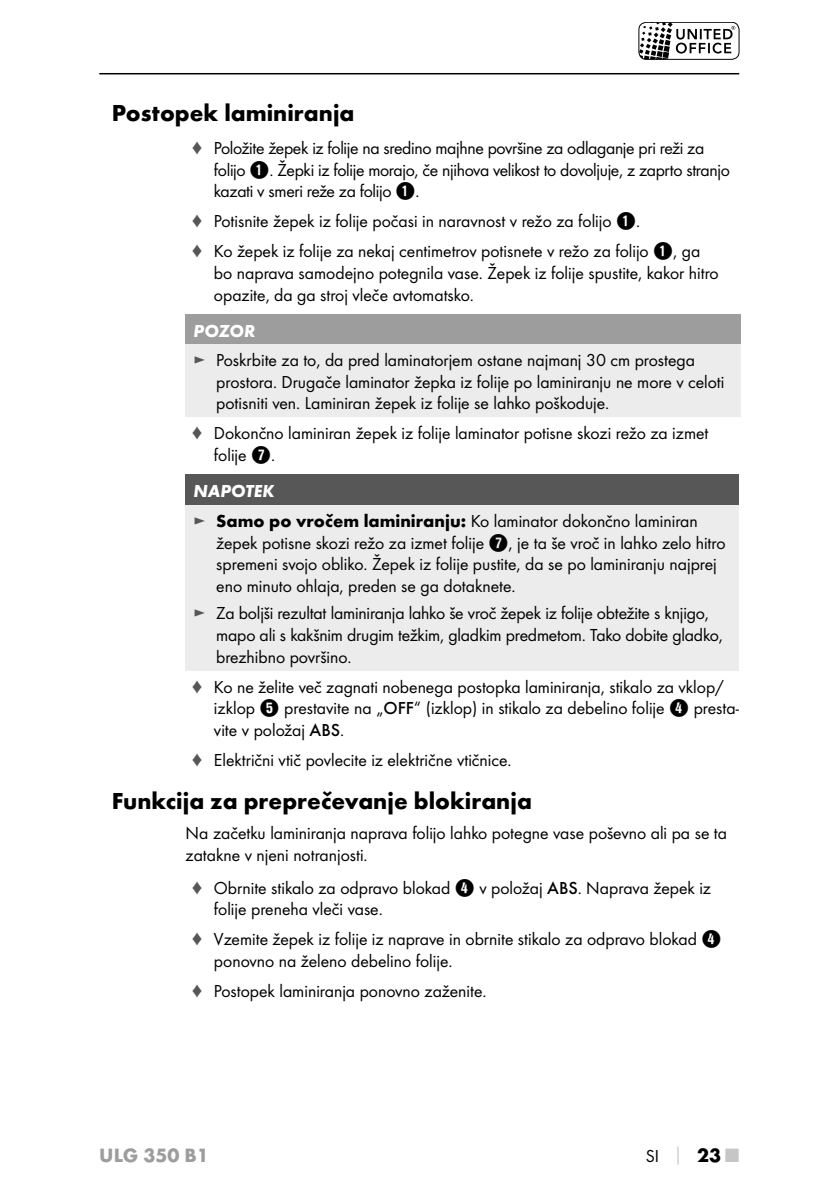
<style>
.page{position:relative;width:840px;height:1191px;background:#fff}
.page>*{position:absolute;margin:0;border:0;box-sizing:border-box;transform-origin:0 0}
.t1{font:700 24px "Futura";color:#000}
.t2{font:700 20px "Futura";color:#9d9d9d}
.t3{font:18px/21.6px "Futura Boo";color:#000}
.t4{font:18px/21.6px "Futura Boo";letter-spacing:-.02em;color:#000}
.t5{font:italic 700 18px "Futura";color:#fff}
.s1{color:#575757}
.s2{font-family:"Hako PI Nummern";font-size:20px}
.s3{font-family:"Futura";font-weight:700}
.s4{font-family:"Futura";font-weight:500}
.s5{color:#c6c6c6}
.s6{font-family:"Futura";font-weight:700;font-size:20px}
.s7{font-family:"Futura";font-weight:700;font-size:20px;color:#c6c6c6}
</style>
<div class="page">
<svg style="left:638px;top:22px;width:96px;height:36px"></svg>
<div style="left:638px;top:22px;width:100px;height:38px;border:1px solid #000;border-radius:7px"></div>
<hr style="left:99px;top:73px;width:639px;height:1px;background:#000">
<div style="left:185px;top:314px;width:555px;height:30px;background:#9d9d9d"></div>
<div style="left:185px;top:344px;width:555px;height:73px;background:#ececec"></div>
<div style="left:185px;top:475px;width:553px;height:30px;background:#575757"></div>
<div style="left:185px;top:505px;width:553px;height:165px;background:#ececec"></div>
<h1 class="t1" style="left:112px;top:98px;width:244px">Postopek laminiranja</h1>
<p class="t4" style="left:214px;top:137px;width:517px;text-indent:-23px"><span class="s1">♦</span> Položite žepek iz folije na sredino majhne površine za odlaganje pri reži za folijo <span class="s2">1</span>. Žepki iz folije morajo, če njihova velikost to dovoljuje, z zaprto stranjo kazati v smeri reže za folijo <span class="s2">1</span>.</p>
<p class="t3" style="left:191px;top:206px;width:510px;line-height:30.2px"><span class="s1">♦</span> Potisnite žepek iz folije počasi in naravnost v režo za folijo <span class="s2">1</span>.<br><span class="s1">♦</span> Ko žepek iz folije za nekaj centimetrov potisnete v režo za folijo <span class="s2">1</span>, ga</p>
<p class="t3" style="left:214px;top:262px;width:506px">bo naprava samodejno potegnila vase. Žepek iz folije spustite, kakor hitro opazite, da ga stroj vleče avtomatsko.</p>
<p class="t5" style="left:193px;top:319px;width:63px">POZOR</p>
<p class="t3" style="left:216px;top:349px;width:509px;text-indent:-23px"><span class="s1">►</span> Poskrbite za to, da pred laminatorjem ostane najmanj 30 cm prostega prostora. Drugače laminator žepka iz folije po laminiranju ne more v celoti potisniti ven. Laminiran žepek iz folije se lahko poškoduje.</p>
<p class="t3" style="left:214px;top:422px;width:495px;text-indent:-23px"><span class="s1">♦</span> Dokončno laminiran žepek iz folije laminator potisne skozi režo za izmet folije <span class="s2">7</span>.</p>
<p class="t5" style="left:193px;top:480px;width:82px">NAPOTEK</p>
<p class="t3" style="left:216px;top:510px;width:510px;text-indent:-23px"><span class="s1">►</span> <span class="s3">Samo po vročem laminiranju:</span> Ko laminator dokončno laminiran žepek potisne skozi režo za izmet folije <span class="s2">7</span>, je ta še vroč in lahko zelo hitro spremeni svojo obliko. Žepek iz folije pustite, da se po laminiranju najprej eno minuto ohlaja, preden se ga dotaknete.</p>
<p class="t3" style="left:216px;top:602px;width:507px;text-indent:-23px"><span class="s1">►</span> Za boljši rezultat laminiranja lahko še vroč žepek iz folije obtežite s knjigo, mapo ali s kakšnim drugim težkim, gladkim predmetom. Tako dobite gladko, brezhibno površino.</p>
<p class="t3" style="left:214px;top:675px;width:526px;text-indent:-23px"><span class="s1">♦</span> Ko ne želite več zagnati nobenega postopka laminiranja, stikalo za vklop/ izklop <span class="s2">5</span> prestavite na „<span class="s4">OFF</span>“ (izklop) in stikalo za debelino folije <span class="s2">4</span> presta&shy;vite v položaj <span class="s4">ABS</span>.</p>
<p class="t3" style="left:191px;top:749px;width:319px"><span class="s1">♦</span> Električni vtič povlecite iz električne vtičnice.</p>
<h1 class="t1" style="left:112px;top:786px;width:421px">Funkcija za preprečevanje blokiranja</h1>
<p class="t3" style="left:185px;top:822px;width:542px">Na začetku laminiranja naprava folijo lahko potegne vase poševno ali pa se ta zatakne v njeni notranjosti.</p>
<p class="t3" style="left:214px;top:876px;width:498px;text-indent:-23px"><span class="s1">♦</span> Obrnite stikalo za odpravo blokad <span class="s2">4</span> v položaj <span class="s4">ABS</span>. Naprava žepek iz folije preneha vleči vase.</p>
<p class="t3" style="left:214px;top:928px;width:509px;text-indent:-23px"><span class="s1">♦</span> Vzemite žepek iz folije iz naprave in obrnite stikalo za odpravo blokad <span class="s2">4 </span>ponovno na želeno debelino folije.</p>
<p class="t3" style="left:191px;top:980px;width:294px"><span class="s1">♦</span> Postopek laminiranja ponovno zaženite.</p>
<p class="t2" style="left:99px;top:1143px;width:111px">ULG 350 B1</p>
<p class="t3" style="left:645px;top:1145px;width:95px">SI <span class="s5">│</span> <span class="s6">23</span> <span class="s7">■</span></p>
</div>
